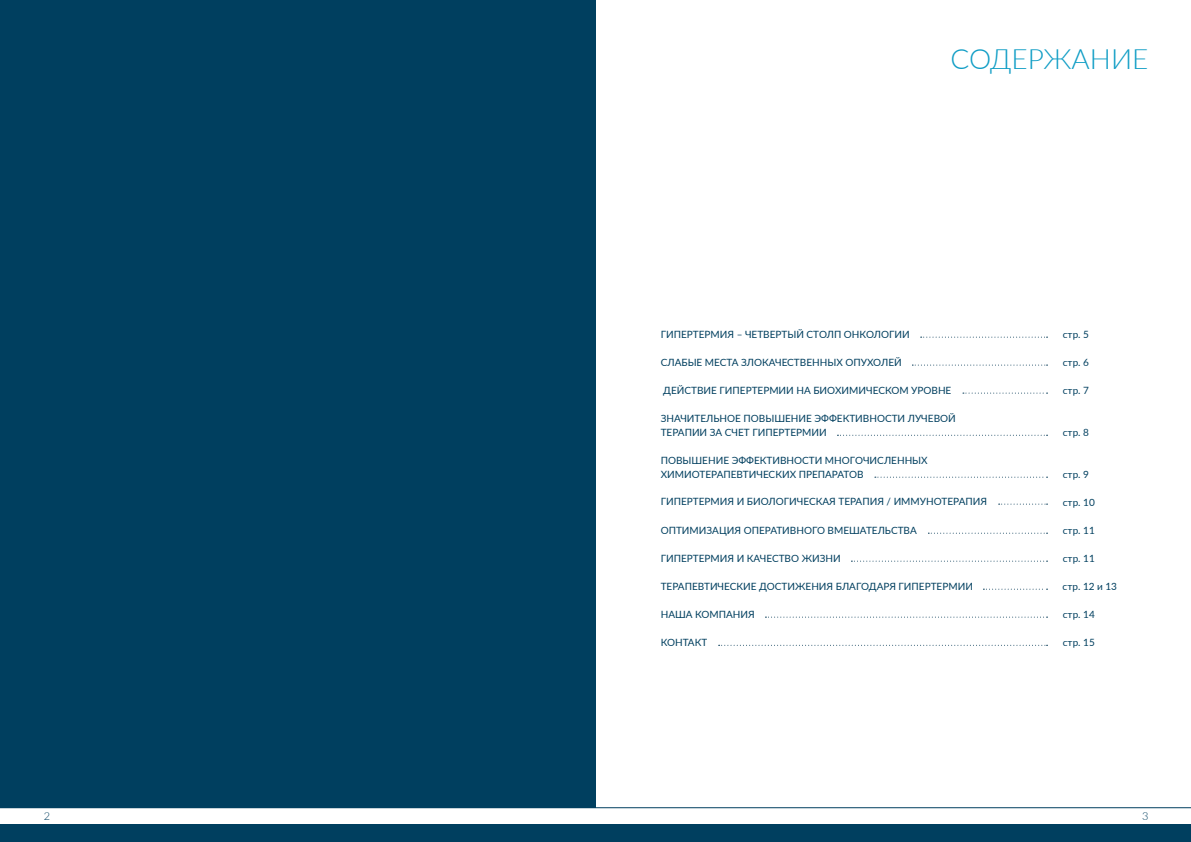
<style>
.page{position:relative;width:1191px;height:842px;background:#fff}
.page>*{position:absolute;margin:0;border:0;box-sizing:border-box;transform-origin:0 0}
.t1{font:300 28px "Lato";color:#0f9dc5}
.t2{font:300 11px "Lato";color:#003f5f}
.t3{font:10px/14px "Lato";color:#003f5f}
</style>
<div class="page">
<hr style="left:0;top:807px;width:1191px;height:1px;background:#003f5f">
<div style="left:0;top:0;width:595px;height:808px;background:#003f5f"></div>
<div style="left:0;top:825px;width:1191px;height:17px;background:#003f5f"></div>
<svg style="left:920px;top:337px;width:127px;height:1px"></svg>
<svg style="left:912px;top:365px;width:135px;height:1px"></svg>
<svg style="left:963px;top:393px;width:84px;height:1px"></svg>
<svg style="left:837px;top:435px;width:210px;height:1px"></svg>
<svg style="left:875px;top:477px;width:172px;height:1px"></svg>
<svg style="left:998px;top:504px;width:49px;height:1px"></svg>
<svg style="left:928px;top:533px;width:119px;height:1px"></svg>
<svg style="left:851px;top:561px;width:196px;height:1px"></svg>
<svg style="left:983px;top:589px;width:64px;height:1px"></svg>
<svg style="left:765px;top:617px;width:282px;height:1px"></svg>
<svg style="left:718px;top:645px;width:329px;height:1px"></svg>
<h1 class="t1" style="left:950px;top:40px;width:199px">СОДЕРЖАНИЕ</h1>
<p class="t3" style="left:660px;top:326px;width:250px">ГИПЕРТЕРМИЯ – ЧЕТВЕРТЫЙ СТОЛП ОНКОЛОГИИ</p>
<p class="t3" style="left:1062px;top:326px;width:28px">стр. 5</p>
<p class="t3" style="left:660px;top:354px;width:242px">СЛАБЫЕ МЕСТА ЗЛОКАЧЕСТВЕННЫХ ОПУХОЛЕЙ</p>
<p class="t3" style="left:1062px;top:354px;width:28px">стр. 6</p>
<p class="t3" style="left:663px;top:382px;width:290px">ДЕЙСТВИЕ ГИПЕРТЕРМИИ НА БИОХИМИЧЕСКОМ УРОВНЕ</p>
<p class="t3" style="left:1062px;top:382px;width:28px">стр. 7</p>
<p class="t3" style="left:660px;top:410px;width:296px">ЗНАЧИТЕЛЬНОЕ ПОВЫШЕНИЕ ЭФФЕКТИВНОСТИ ЛУЧЕВОЙ<br>ТЕРАПИИ ЗА СЧЕТ ГИПЕРТЕРМИИ</p>
<p class="t3" style="left:1062px;top:424px;width:28px">стр. 8</p>
<p class="t3" style="left:660px;top:452px;width:268px">ПОВЫШЕНИЕ ЭФФЕКТИВНОСТИ МНОГОЧИСЛЕННЫХ<br>ХИМИОТЕРАПЕВТИЧЕСКИХ ПРЕПАРАТОВ</p>
<p class="t3" style="left:1062px;top:466px;width:28px">стр. 9</p>
<p class="t3" style="left:660px;top:493px;width:328px">ГИПЕРТЕРМИЯ И БИОЛОГИЧЕСКАЯ ТЕРАПИЯ / ИММУНОТЕРАПИЯ</p>
<p class="t3" style="left:1062px;top:494px;width:33px">стр. 10</p>
<p class="t3" style="left:660px;top:522px;width:257px">ОПТИМИЗАЦИЯ ОПЕРАТИВНОГО ВМЕШАТЕЛЬСТВА</p>
<p class="t3" style="left:1062px;top:522px;width:33px">стр. 11</p>
<p class="t3" style="left:660px;top:550px;width:181px">ГИПЕРТЕРМИЯ И КАЧЕСТВО ЖИЗНИ</p>
<p class="t3" style="left:1062px;top:550px;width:33px">стр. 11</p>
<p class="t3" style="left:660px;top:578px;width:314px">ТЕРАПЕВТИЧЕСКИЕ ДОСТИЖЕНИЯ БЛАГОДАРЯ ГИПЕРТЕРМИИ</p>
<p class="t3" style="left:1062px;top:578px;width:56px">стр. 12 и 13</p>
<p class="t3" style="left:660px;top:606px;width:96px">НАША КОМПАНИЯ</p>
<p class="t3" style="left:1062px;top:606px;width:33px">стр. 14</p>
<p class="t3" style="left:660px;top:634px;width:48px">КОНТАКТ</p>
<p class="t3" style="left:1062px;top:634px;width:33px">стр. 15</p>
<p class="t2" style="left:44px;top:809px;width:8px">2</p>
<p class="t2" style="left:1142px;top:809px;width:8px">3</p>
</div>
